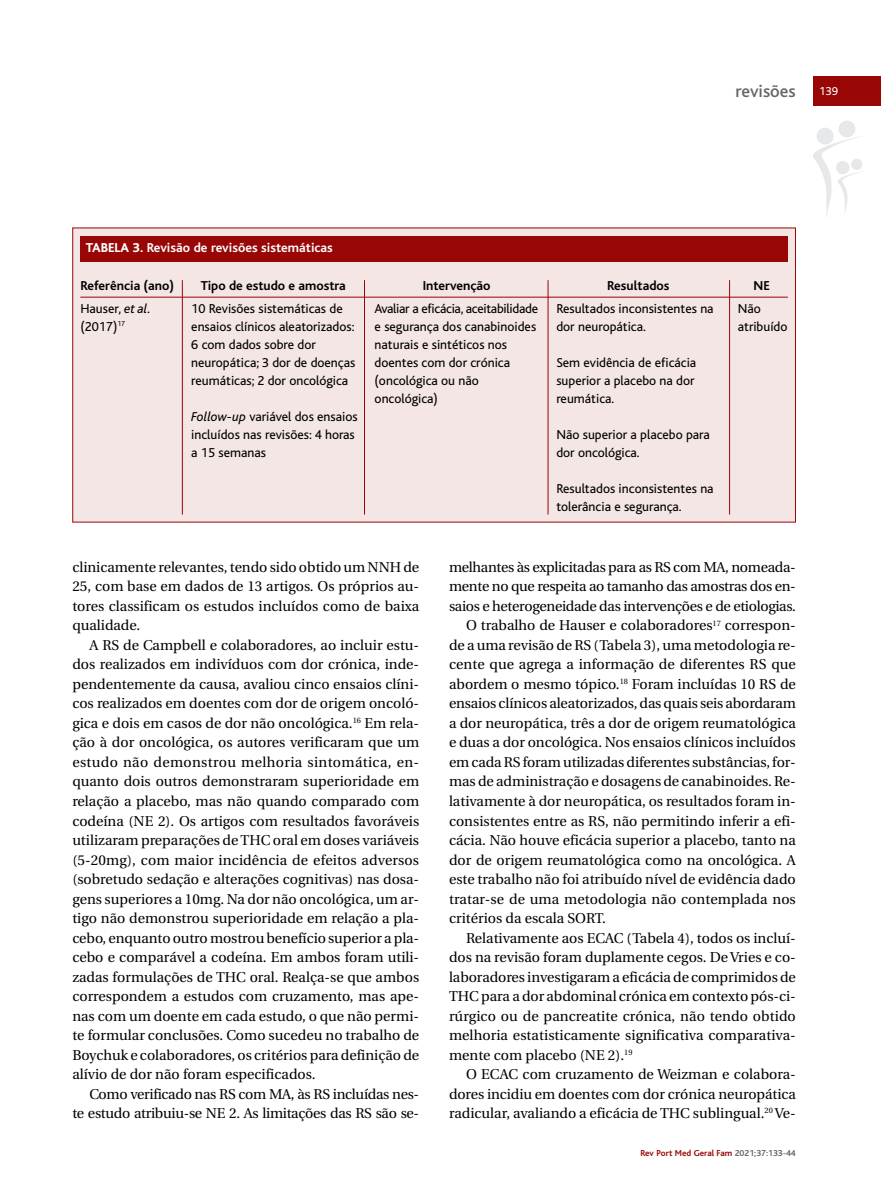
<style>
.page{position:relative;width:881px;height:1191px;background:#fff}
.page>*{position:absolute;margin:0;border:0;box-sizing:border-box;transform-origin:0 0}
.t1{font:500 18px "Bliss";color:#666}
.t2{font:14.25px/19.5px "Utopia";color:#000;text-align:justify}
.t3{font:14.25px/19.5px "Utopia";letter-spacing:-.02em;color:#000;text-align:right}
.t4{font:13.5px/18px "Bliss";color:#000}
.t5{font:700 13.5px "Bliss";color:#000}
.t6{font:700 13.5px "Bliss";color:#fff}
.t7{font:13.5px "Bliss";letter-spacing:-.02em;color:#000}
.t8{font:12px "Bliss";color:#fff}
.t9{font:700 9px "Bliss";color:#980605}
.s1{font-weight:800}
.s2{font-style:italic}
.s3{color:#666}
</style>
<div class="page">
<svg style="left:813px;top:120px;width:49px;height:97px"></svg>
<div style="left:812px;top:77px;width:68px;height:29px;background:#980605"></div>
<div style="left:73px;top:228px;width:721px;height:294px;background:#f5e6e6"></div>
<hr style="left:80px;top:297px;width:707px;height:1px;background:#980605">
<div style="left:81px;top:236px;width:706px;height:25px;background:#980605"></div>
<hr style="left:182px;top:280px;width:1px;height:234px;background:#980605">
<hr style="left:364px;top:280px;width:1px;height:234px;background:#980605">
<hr style="left:547px;top:280px;width:1px;height:234px;background:#980605">
<hr style="left:729px;top:280px;width:1px;height:234px;background:#980605">
<p class="t6" style="left:86px;top:243px;width:248px"><span class="s1">TABELA 3.</span> Revisão de revisões sistemáticas</p>
<p class="t1" style="left:735px;top:85px;width:62px">revisões</p>
<p class="t8" style="left:819px;top:87px;width:20px">139</p>
<p class="t5" style="left:80px;top:281px;width:95px">Referência (ano)</p>
<p class="t5" style="left:201px;top:281px;width:146px">Tipo de estudo e amostra</p>
<p class="t5" style="left:422px;top:281px;width:69px">Intervenção</p>
<p class="t5" style="left:607px;top:281px;width:64px">Resultados</p>
<p class="t5" style="left:753px;top:281px;width:18px">NE</p>
<p class="t4" style="left:80px;top:301px;width:72px">Hauser, <span class="s2">et al.</span></p>
<p class="t4" style="left:191px;top:301px;width:153px">10 Revisões sistemáticas de</p>
<p class="t7" style="left:374px;top:304px;width:165px">Avaliar a eficácia, aceitabilidade</p>
<p class="t4" style="left:556px;top:301px;width:159px">Resultados inconsistentes na</p>
<p class="t4" style="left:737px;top:301px;width:25px">Não</p>
<p class="t4" style="left:80px;top:319px;width:46px">(2017)<sup>17</sup></p>
<p class="t4" style="left:191px;top:319px;width:165px">ensaios clínicos aleatorizados:</p>
<p class="t4" style="left:374px;top:319px;width:163px">e segurança dos canabinoides</p>
<p class="t4" style="left:556px;top:319px;width:91px">dor neuropática.</p>
<p class="t4" style="left:737px;top:319px;width:51px">atribuído</p>
<p class="t4" style="left:191px;top:337px;width:126px">6 com dados sobre dor</p>
<p class="t4" style="left:374px;top:337px;width:134px">naturais e sintéticos nos</p>
<p class="t4" style="left:191px;top:355px;width:165px">neuropática; 3 dor de doenças</p>
<p class="t4" style="left:374px;top:355px;width:137px">doentes com dor crónica</p>
<p class="t4" style="left:556px;top:355px;width:141px">Sem evidência de eficácia</p>
<p class="t4" style="left:191px;top:373px;width:158px">reumáticas; 2 dor oncológica</p>
<p class="t4" style="left:374px;top:373px;width:106px">(oncológica ou não</p>
<p class="t4" style="left:556px;top:373px;width:140px">superior a placebo na dor</p>
<p class="t4" style="left:374px;top:391px;width:65px">oncológica)</p>
<p class="t4" style="left:556px;top:391px;width:59px">reumática.</p>
<p class="t4" style="left:191px;top:409px;width:168px"><span class="s2">Follow-up</span> variável dos ensaios incluídos nas revisões: 4 horas</p>
<p class="t4" style="left:556px;top:427px;width:155px">Não superior a placebo para</p>
<p class="t4" style="left:191px;top:445px;width:76px">a 15 semanas</p>
<p class="t4" style="left:556px;top:445px;width:85px">dor oncológica.</p>
<p class="t4" style="left:556px;top:481px;width:159px">Resultados inconsistentes na tolerância e segurança.</p>
<p class="t2" style="left:72px;top:558px;width:348px">clinicamente relevantes, tendo sido obtido um NNH de 25, com base em dados de 13 artigos. Os próprios au&shy;tores classificam os estudos incluídos como de baixa qualidade.</p>
<p class="t2" style="left:72px;top:636px;width:348px;text-indent:17px">A RS de Campbell e colaboradores, ao incluir estu&shy;dos realizados em indivíduos com dor crónica, inde&shy;pendentemente da causa, avaliou cinco ensaios clíni&shy;cos realizados em doentes com dor de origem oncoló&shy;gica e dois em casos de dor não oncológica.<sup>16</sup> Em rela&shy;ção à dor oncológica, os autores verificaram que um estudo não demonstrou melhoria sintomática, en&shy;quanto dois outros demonstraram superioridade em relação a placebo, mas não quando comparado com codeína (NE 2). Os artigos com resultados favoráveis utilizaram preparações deTHC oral em doses variáveis (5-20mg), com maior incidência de efeitos adversos (sobretudo sedação e alterações cognitivas) nas dosa&shy;gens superiores a 10mg. Na dor não oncológica, um ar&shy;tigo não demonstrou superioridade em relação a pla&shy;cebo, enquanto outro mostrou benefício superior a pla&shy;cebo e comparável a codeína. Em ambos foram utili&shy;zadas formulações de THC oral. Realça-se que ambos correspondem a estudos com cruzamento, mas ape&shy;nas com um doente em cada estudo, o que não permi&shy;te formular conclusões. Como sucedeu no trabalho de Boychuk e colaboradores, os critérios para definição de alívio de dor não foram especificados.</p>
<p class="t3" style="left:72px;top:1085px;width:348px">Como verificado nas RS com MA, às RS incluídas nes-<br>te estudo atribuiu-se NE 2. As limitações das RS são se-</p>
<p class="t3" style="left:449px;top:558px;width:348px">melhantes às explicitadas para as RS com MA, nomeada-</p>
<p class="t3" style="left:449px;top:578px;width:348px">mente no que respeita ao tamanho das amostras dos en-</p>
<p class="t3" style="left:449px;top:597px;width:348px">saios e heterogeneidade das intervenções e de etiologias.</p>
<p class="t2" style="left:466px;top:617px;width:331px">O trabalho de Hauser e colaboradores<sup>17</sup> correspon-</p>
<p class="t2" style="left:449px;top:636px;width:348px">de a uma revisão de RS (Tabela 3), uma metodologia re-</p>
<p class="t2" style="left:449px;top:656px;width:348px">cente que agrega a informação de diferentes RS que</p>
<p class="t2" style="left:449px;top:675px;width:348px">abordem o mesmo tópico.<sup>18</sup> Foram incluídas 10 RS de</p>
<p class="t2" style="left:449px;top:695px;width:348px">ensaios clínicos aleatorizados, das quais seis abordaram</p>
<p class="t2" style="left:449px;top:714px;width:348px">a dor neuropática, três a dor de origem reumatológica</p>
<p class="t2" style="left:449px;top:734px;width:348px">e duas a dor oncológica. Nos ensaios clínicos incluídos</p>
<p class="t2" style="left:449px;top:753px;width:348px">em cada RS foram utilizadas diferentes substâncias, for-</p>
<p class="t2" style="left:449px;top:773px;width:348px">mas de administração e dosagens de canabinoides. Re-</p>
<p class="t2" style="left:449px;top:792px;width:348px">lativamente à dor neuropática, os resultados foram in-</p>
<p class="t2" style="left:449px;top:812px;width:348px">consistentes entre as RS, não permitindo inferir a efi-</p>
<p class="t2" style="left:449px;top:831px;width:348px">cácia. Não houve eficácia superior a placebo, tanto na</p>
<p class="t2" style="left:449px;top:851px;width:348px">dor de origem reumatológica como na oncológica. A</p>
<p class="t2" style="left:449px;top:870px;width:348px">este trabalho não foi atribuído nível de evidência dado</p>
<p class="t2" style="left:449px;top:890px;width:348px">tratar-se de uma metodologia não contemplada nos</p>
<p class="t2" style="left:449px;top:909px;width:158px">critérios da escala SORT.</p>
<p class="t2" style="left:466px;top:929px;width:331px">Relativamente aos ECAC (Tabela 4), todos os incluí-</p>
<p class="t2" style="left:449px;top:948px;width:348px">dos na revisão foram duplamente cegos. DeVries e co-</p>
<p class="t2" style="left:449px;top:968px;width:348px">laboradores investigaram a eficácia de comprimidos de</p>
<p class="t2" style="left:449px;top:987px;width:348px">THC para a dor abdominal crónica em contexto pós-ci-</p>
<p class="t2" style="left:449px;top:1007px;width:348px">rúrgico ou de pancreatite crónica, não tendo obtido</p>
<p class="t2" style="left:449px;top:1026px;width:348px">melhoria estatisticamente significativa comparativa-</p>
<p class="t2" style="left:449px;top:1046px;width:185px">mente com placebo (NE 2).<sup>19</sup></p>
<p class="t2" style="left:466px;top:1065px;width:331px">O ECAC com cruzamento de Weizman e colabora-</p>
<p class="t2" style="left:449px;top:1085px;width:348px">dores incidiu em doentes com dor crónica neuropática</p>
<p class="t2" style="left:449px;top:1104px;width:348px">radicular, avaliando a eficácia de THC sublingual.<sup>20</sup> Ve-</p>
<p class="t9" style="left:640px;top:1149px;width:157px">Rev Port Med Geral Fam <span class="s3">2021;37:133-44</span></p>
</div>
